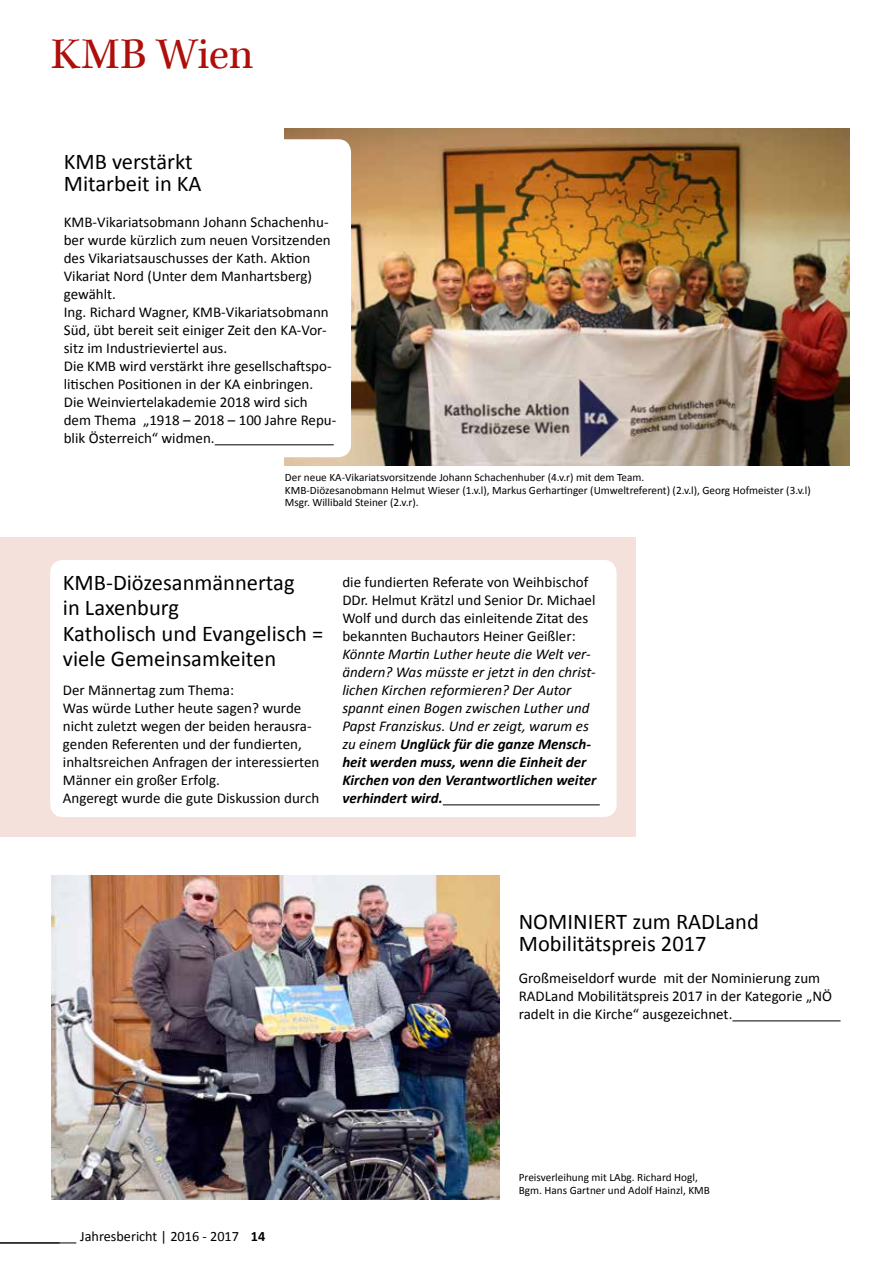
<style>
.page{position:relative;width:893px;height:1263px;background:#fff}
.page>*{position:absolute;margin:0;border:0;box-sizing:border-box;transform-origin:0 0}
.t1{font:45px "Kepler Std";letter-spacing:.01em;color:#ae0f0a}
.t2{font:22.5px/25.5px "Calibri";color:#000}
.t3{font:15px/18px "Calibri";color:#000}
.t4{font:italic 15px/18px "Calibri";color:#000}
.t5{font:14.25px "Calibri";color:#000}
.t6{font:11.25px/12.8px "Calibri";color:#000}
.s1{font-weight:700}
</style>
<div class="page">
<hr style="left:0;top:1242px;width:76px;height:1px;background:#000">
<img style="left:284px;top:128px;width:566px;height:338px">
<svg style="left:214px;top:139px;width:137px;height:318px"></svg>
<hr style="left:215px;top:444px;width:119px;height:1px;background:#000">
<hr style="left:732px;top:1020px;width:108px;height:1px;background:#000">
<div style="left:0;top:537px;width:636px;height:300px;background:#f5e1dc"></div>
<div style="left:50px;top:560px;width:567px;height:257px;background:#fff;border-radius:13px"></div>
<hr style="left:443px;top:804px;width:157px;height:1px;background:#000">
<img style="left:51px;top:875px;width:449px;height:324px">
<h1 class="t1" style="left:51px;top:29px;width:204px">KMB Wien</h1>
<h2 class="t2" style="left:64px;top:150px;width:139px;line-height:22.5px">KMB verstärkt<br>Mitarbeit in KA</h2>
<p class="t3" style="left:64px;top:213px;width:274px">KMB-Vikariatsobmann Johann Schachenhu&shy;ber wurde kürzlich zum neuen Vorsitzenden des Vikariatsauschusses der Kath. Aktion Vikariat Nord (Unter dem Manhartsberg) gewählt.<br>Ing. Richard Wagner, KMB-Vikariatsobmann Süd, übt bereit seit einiger Zeit den KA-Vor&shy;sitz im Industrieviertel aus.<br>Die KMB wird verstärkt ihre gesellschaftspo&shy;litischen Positionen in der KA einbringen.<br>Die Weinviertelakademie 2018 wird sich dem Thema „1918 – 2018 – 100 Jahre Repu&shy;blik Österreich“ widmen.</p>
<p class="t6" style="left:285px;top:471px;width:527px">Der neue KA-Vikariatsvorsitzende Johann Schachenhuber (4.v.r) mit dem Team.<br>KMB-Diözesanobmann Helmut Wieser (1.v.l), Markus Gerhartinger (Umweltreferent) (2.v.l), Georg Hofmeister (3.v.l)<br>Msgr. Willibald Steiner (2.v.r).</p>
<h2 class="t2" style="left:63px;top:569px;width:262px">KMB-Diözesanmännertag<br>in Laxenburg<br>Katholisch und Evangelisch = viele Gemeinsamkeiten</h2>
<p class="t3" style="left:63px;top:681px;width:258px">Der Männertag zum Thema:<br>Was würde Luther heute sagen? wurde nicht zuletzt wegen der beiden herausra&shy;genden Referenten und der fundierten, inhaltsreichen Anfragen der interessierten Männer ein großer Erfolg.<br>Angeregt wurde die gute Diskussion durch</p>
<p class="t3" style="left:342px;top:573px;width:255px">die fundierten Referate von Weihbischof DDr. Helmut Krätzl und Senior Dr. Michael Wolf und durch das einleitende Zitat des bekannten Buchautors Heiner Geißler:</p>
<p class="t4" style="left:342px;top:645px;width:255px">Könnte Martin Luther heute die Welt ver&shy;ändern? Was müsste er jetzt in den christ&shy;lichen Kirchen reformieren? Der Autor spannt einen Bogen zwischen Luther und Papst Franziskus. Und er zeigt, warum es zu einem <span class="s1">Unglück für die ganze Mensch&shy;heit werden muss, wenn die Einheit der Kirchen von den Verantwortlichen weiter verhindert wird.</span></p>
<h2 class="t2" style="left:519px;top:910px;width:242px;line-height:22.5px">NOMINIERT zum RADLand<br>Mobilitätspreis 2017</h2>
<p class="t3" style="left:519px;top:969px;width:315px">Großmeiseldorf wurde mit der Nominierung zum<br>RADLand Mobilitätspreis 2017 in der Kategorie „NÖ radelt in die Kirche“ ausgezeichnet.</p>
<p class="t5" style="left:80px;top:1227px;width:187px">Jahresbericht | 2016 - 2017 <span class="s1">14</span></p>
<p class="t6" style="left:519px;top:1171px;width:193px">Preisverleihung mit LAbg. Richard Hogl,<br>Bgm. Hans Gartner und Adolf Hainzl, KMB</p>
</div>
